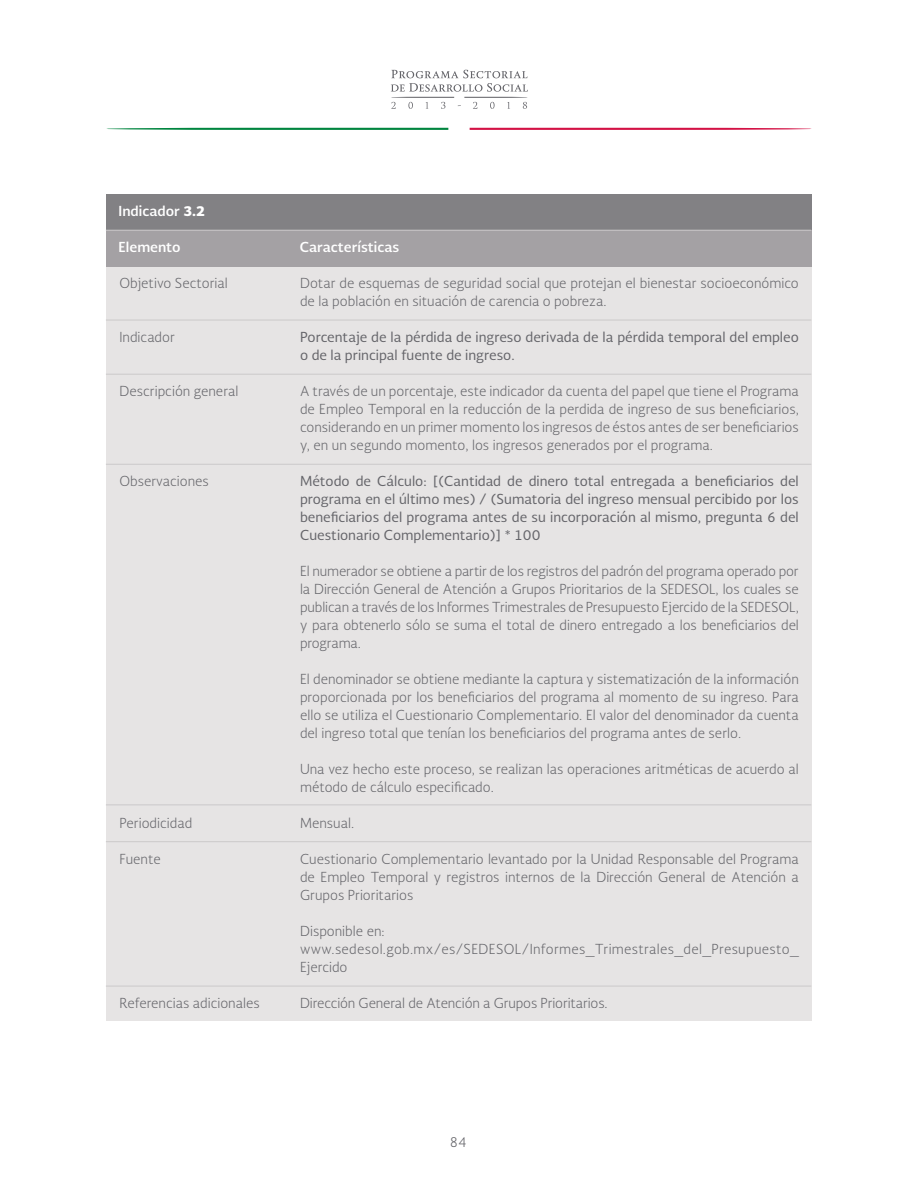
<style>
.page{position:relative;width:918px;height:1188px;background:#fff}
.page>*{position:absolute;margin:0;border:0;box-sizing:border-box;transform-origin:0 0}
.t1{font:300 13.65px "Soberana Sans";color:#65656a}
.t2{font:300 13.5px/18px "Soberana Sans";color:#65656a;text-align:justify}
.t3{font:13.5px/18px "Soberana Sans";color:#65656a}
.t4{font:300 13.5px/18px "Soberana Sans";letter-spacing:.025em;color:#65656a}
.t5{font:700 13.5px "Soberana Sans";color:#fff}
.s1{font-weight:900}
</style>
<div class="page">
<svg style="left:106px;top:128px;width:342px;height:2px"></svg>
<svg style="left:470px;top:128px;width:342px;height:2px"></svg>
<svg style="left:391px;top:70px;width:137px;height:39px"></svg>
<div style="left:106px;top:230px;width:705px;height:791px;background:#e6e4e4"></div>
<div style="left:106px;top:194px;width:705px;height:36px;background:#828184"></div>
<div style="left:106px;top:230px;width:705px;height:36px;background:#a4a1a4"></div>
<hr style="left:106px;top:230px;width:705px;height:1px;background:#cbc9ca">
<hr style="left:106px;top:320px;width:705px;height:1px;background:#cbc9ca">
<hr style="left:106px;top:374px;width:705px;height:1px;background:#cbc9ca">
<hr style="left:106px;top:464px;width:705px;height:1px;background:#cbc9ca">
<hr style="left:106px;top:804px;width:705px;height:1px;background:#cbc9ca">
<hr style="left:106px;top:841px;width:705px;height:1px;background:#cbc9ca">
<hr style="left:106px;top:986px;width:705px;height:1px;background:#cbc9ca">
<p class="t5" style="left:119px;top:202px;width:88px">Indicador <span class="s1">3.2</span></p>
<p class="t5" style="left:119px;top:238px;width:64px">Elemento</p>
<p class="t5" style="left:300px;top:238px;width:101px">Características</p>
<p class="t2" style="left:119px;top:274px;width:110px">Objetivo Sectorial</p>
<p class="t2" style="left:119px;top:328px;width:57px">Indicador</p>
<p class="t2" style="left:119px;top:382px;width:120px">Descripción general</p>
<p class="t2" style="left:119px;top:472px;width:91px">Observaciones</p>
<p class="t2" style="left:119px;top:814px;width:74px">Periodicidad</p>
<p class="t2" style="left:119px;top:850px;width:43px">Fuente</p>
<p class="t2" style="left:119px;top:994px;width:142px">Referencias adicionales</p>
<p class="t2" style="left:300px;top:274px;width:500px">Dotar de esquemas de seguridad social que protejan el bienestar socioeconómico de la población en situación de carencia o pobreza.</p>
<p class="t3" style="left:300px;top:328px;width:500px">Porcentaje de la pérdida de ingreso derivada de la pérdida temporal del empleo o de la principal fuente de ingreso.</p>
<p class="t2" style="left:300px;top:382px;width:500px">A través de un porcentaje, este indicador da cuenta del papel que tiene el Programa de Empleo Temporal en la reducción de la perdida de ingreso de sus beneficiarios, considerando en un primer momento los ingresos de éstos antes de ser beneficiarios y, en un segundo momento, los ingresos generados por el programa.</p>
<p class="t3" style="left:300px;top:472px;width:500px;text-align:justify">Método de Cálculo: [(Cantidad de dinero total entregada a beneficiarios del programa en el último mes) / (Sumatoria del ingreso mensual percibido por los beneficiarios del programa antes de su incorporación al mismo, pregunta 6 del Cuestionario Complementario)] * 100</p>
<p class="t2" style="left:300px;top:562px;width:500px">El numerador se obtiene a partir de los registros del padrón del programa operado por la Dirección General de Atención a Grupos Prioritarios de la SEDESOL, los cuales se publican a través de los Informes Trimestrales de Presupuesto Ejercido de la SEDESOL, y para obtenerlo sólo se suma el total de dinero entregado a los beneficiarios del programa.</p>
<p class="t2" style="left:300px;top:670px;width:500px">El denominador se obtiene mediante la captura y sistematización de la información proporcionada por los beneficiarios del programa al momento de su ingreso. Para ello se utiliza el Cuestionario Complementario. El valor del denominador da cuenta del ingreso total que tenían los beneficiarios del programa antes de serlo.</p>
<p class="t2" style="left:300px;top:760px;width:500px">Una vez hecho este proceso, se realizan las operaciones aritméticas de acuerdo al método de cálculo especificado.</p>
<p class="t2" style="left:300px;top:814px;width:56px">Mensual.</p>
<p class="t2" style="left:300px;top:850px;width:500px">Cuestionario Complementario levantado por la Unidad Responsable del Programa de Empleo Temporal y registros internos de la Dirección General de Atención a Grupos Prioritarios</p>
<p class="t4" style="left:300px;top:922px;width:500px">Disponible en: www.sedesol.gob.mx/es/SEDESOL/Informes_Trimestrales_del_Presupuesto_<br>Ejercido</p>
<p class="t2" style="left:300px;top:994px;width:309px">Dirección General de Atención a Grupos Prioritarios.</p>
<p class="t1" style="left:449px;top:1133px;width:19px">84</p>
</div>
